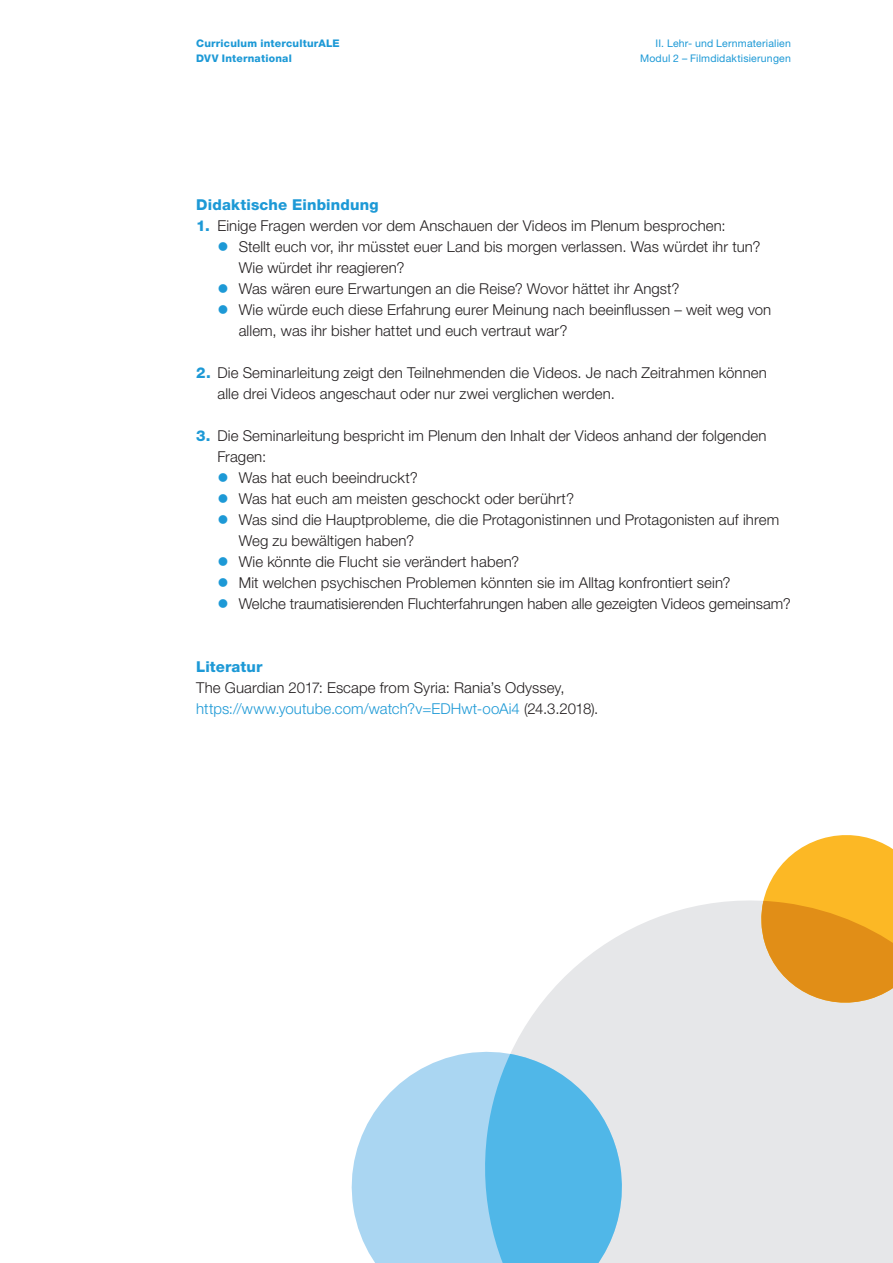
<style>
.page{position:relative;width:893px;height:1263px;background:#fff}
.page>*{position:absolute;margin:0;border:0;box-sizing:border-box;transform-origin:0 0}
.t1{font:300 15px/21px "Helvetica Neue LT Std";letter-spacing:.005em;color:#231f20}
.t2{font:800 15px "Helvetica Neue LT Std";letter-spacing:.01em;color:#1d99d6}
.t3{font:10.5px/15px "Helvetica Neue LT Std";letter-spacing:.015em;color:#1d99d6;text-align:right}
.t4{font:800 10.5px/15px "Helvetica Neue LT Std";letter-spacing:.02em;color:#1d99d6}
.s1{font-weight:800;color:#1d99d6}
.s2{color:#1d99d6}
</style>
<div class="page">
<svg style="left:516px;top:900px;width:377px;height:363px;background:#e8e9eb"></svg>
<svg style="left:751px;top:835px;width:142px;height:177px;background:#eeb654"></svg>
<svg style="left:351px;top:1042px;width:281px;height:221px;fill:#aad6f2"></svg>
<svg style="left:479px;top:1054px;width:152px;height:209px;background:#74c2e9"></svg>
<p class="t4" style="left:196px;top:35px;width:145px">Curriculum interculturALE<br>DVV International</p>
<p class="t3" style="left:640px;top:35px;width:152px">II. Lehr- und Lernmaterialien<br>Modul 2 – Filmdidaktisierungen</p>
<p class="t2" style="left:196px;top:195px;width:184px">Didaktische Einbindung</p>
<p class="t1" style="left:196px;top:214px;width:531px"><span class="s1">1.</span> Einige Fragen werden vor dem Anschauen der Videos im Plenum besprochen:</p>
<p class="t1" style="left:239px;top:235px;width:523px;text-indent:-21px"><span class="s2">●</span> Stellt euch vor, ihr müsstet euer Land bis morgen verlassen. Was würdet ihr tun?<br>Wie würdet ihr reagieren?</p>
<p class="t1" style="left:217px;top:277px;width:464px"><span class="s2">●</span> Was wären eure Erwartungen an die Reise? Wovor hättet ihr Angst?</p>
<p class="t1" style="left:239px;top:298px;width:534px;text-indent:-21px"><span class="s2">●</span> Wie würde euch diese Erfahrung eurer Meinung nach beeinflussen – weit weg von allem, was ihr bisher hattet und euch vertraut war?</p>
<p class="t1" style="left:217px;top:361px;width:551px;text-indent:-21px"><span class="s1">2.</span> Die Seminarleitung zeigt den Teilnehmenden die Videos. Je nach Zeitrahmen können alle drei Videos angeschaut oder nur zwei verglichen werden.</p>
<p class="t1" style="left:217px;top:424px;width:550px;text-indent:-21px"><span class="s1">3.</span> Die Seminarleitung bespricht im Plenum den Inhalt der Videos anhand der folgenden<br>Fragen:</p>
<p class="t1" style="left:217px;top:466px;width:202px"><span class="s2">●</span> Was hat euch beeindruckt?</p>
<p class="t1" style="left:217px;top:487px;width:358px"><span class="s2">●</span> Was hat euch am meisten geschockt oder berührt?</p>
<p class="t1" style="left:239px;top:508px;width:542px;text-indent:-21px"><span class="s2">●</span> Was sind die Hauptprobleme, die die Protagonistinnen und Protagonisten auf ihrem<br>Weg zu bewältigen haben?</p>
<p class="t1" style="left:217px;top:550px;width:303px"><span class="s2">●</span> Wie könnte die Flucht sie verändert haben?</p>
<p class="t1" style="left:217px;top:571px;width:515px"><span class="s2">●</span> Mit welchen psychischen Problemen könnten sie im Alltag konfrontiert sein?</p>
<p class="t1" style="left:217px;top:592px;width:575px"><span class="s2">●</span> Welche traumatisierenden Fluchterfahrungen haben alle gezeigten Videos gemeinsam?</p>
<p class="t1" style="left:196px;top:655px;width:404px"><span class="s1">Literatur<br></span>The Guardian 2017: Escape from Syria: Rania’s Odyssey, <span class="s2">https://www.youtube.com/watch?v=EDHwt-ooAi4</span> (24.3.2018).</p>
</div>
